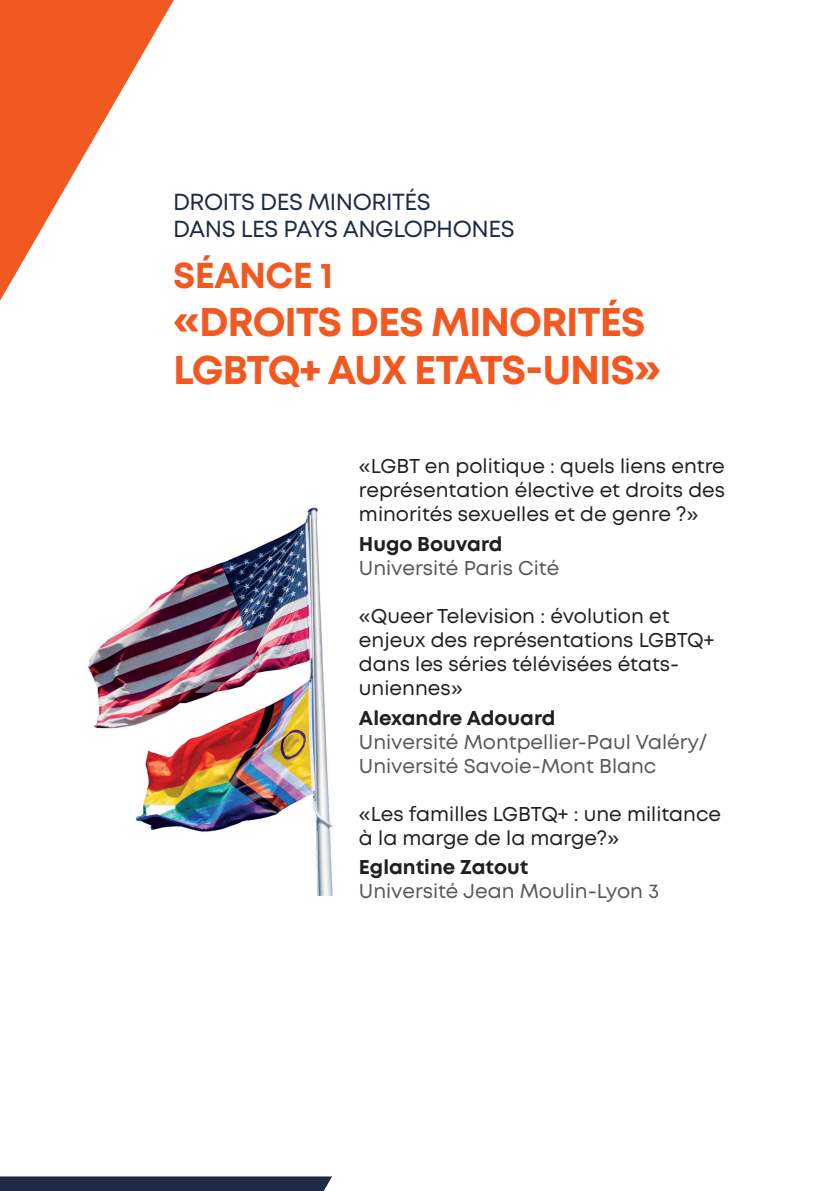
<style>
.page{position:relative;width:840px;height:1191px;background:#fff}
.page>*{position:absolute;margin:0;border:0;box-sizing:border-box;transform-origin:0 0}
.t1{font:700 40px/48px "Mont";letter-spacing:-.03em;color:#f15921}
.t2{font:700 36px "Mont";letter-spacing:-.02em;color:#f15921}
.t3{font:23.2px/27.8px "Mont";letter-spacing:-.02em;color:#1f2b46}
.t4{font:20px/24px "Mont";color:#231f20}
.t5{font:20px/24px "Mont";color:#57585a}
.t6{font:700 20px "Mont";color:#231f20}
.s1{font-weight:700;color:#231f20}
</style>
<div class="page">
<svg style="left:0;top:0;width:174px;height:301px"></svg>
<svg style="left:0;top:1176px;width:332px;height:15px;background:#28344d"></svg>
<img style="left:89px;top:507px;width:243px;height:388px">
<p class="t3" style="left:173px;top:188px;width:343px">DROITS DES MINORITÉS<br>DANS LES PAYS ANGLOPHONES</p>
<p class="t2" style="left:173px;top:252px;width:161px">SÉANCE 1</p>
<p class="t1" style="left:173px;top:298px;width:489px">«DROITS DES MINORITÉS<br>LGBTQ+ AUX ETATS-UNIS»</p>
<p class="t4" style="left:359px;top:454px;width:367px;text-align:justify">«LGBT en politique : quels liens entre représentation élective et droits des minorités sexuelles et de genre ?»</p>
<p class="t5" style="left:359px;top:532px;width:202px"><span class="s1">Hugo Bouvard<br></span>Université Paris Cité</p>
<p class="t4" style="left:359px;top:604px;width:356px">«Queer Television : évolution et enjeux des représentations LGBTQ+ dans les séries télévisées états&shy;uniennes»</p>
<p class="t6" style="left:359px;top:704px;width:198px">Alexandre Adouard</p>
<p class="t5" style="left:359px;top:730px;width:350px">Université Montpellier-Paul Valéry/<br>Université Savoie-Mont Blanc</p>
<p class="t4" style="left:359px;top:802px;width:363px">«Les familles LGBTQ+ : une militance à la marge de la marge?»</p>
<p class="t6" style="left:359px;top:854px;width:171px">Eglantine Zatout</p>
<p class="t5" style="left:359px;top:879px;width:301px">Université Jean Moulin-Lyon 3</p>
</div>
